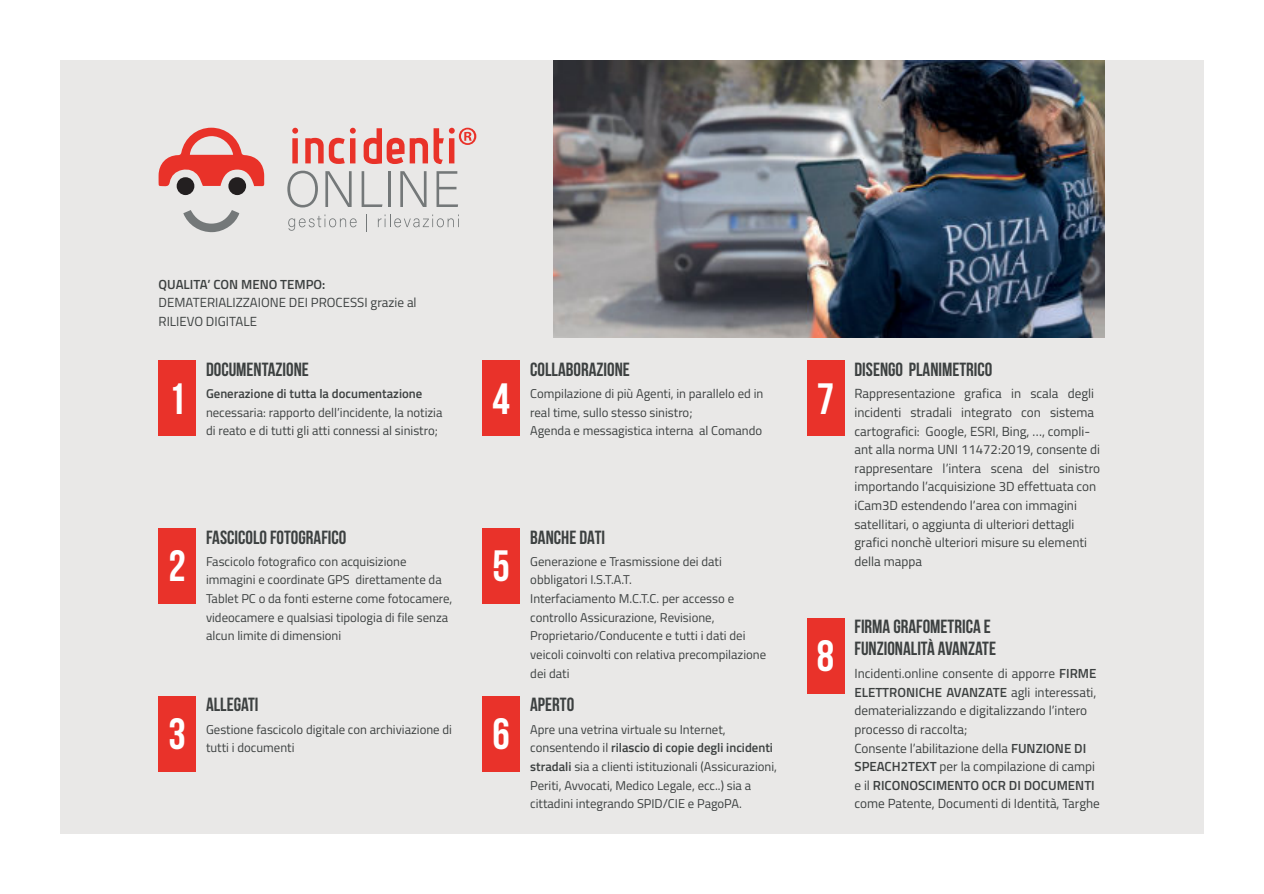
<style>
.page{position:relative;width:1264px;height:894px;background:#fff}
.page>*{position:absolute;margin:0;border:0;box-sizing:border-box;transform-origin:0 0}
.t1{font:700 43.8px "Bebas Neue";color:#fff}
.t2{font:700 19.05px/22px "Bebas Neue";color:#3c4040}
.t3{font:13.2px/18.6px "Titillium Web";color:#3c4040}
.t4{font:600 13.2px "Titillium Web";color:#3c4040}
.t5{font:12.75px/18.6px "Titillium Web";color:#3c4040}
.t6{font:600 12.75px "Titillium Web";color:#3c4040}
.s1{font-weight:600}
</style>
<div class="page">
<div style="left:60px;top:60px;width:1143px;height:773px;background:#e9e8e7"></div>
<div style="left:158px;top:360px;width:37px;height:76px;background:#e9322a"></div>
<div style="left:482px;top:360px;width:37px;height:76px;background:#e9322a"></div>
<div style="left:806px;top:360px;width:37px;height:76px;background:#e9322a"></div>
<div style="left:806px;top:617px;width:37px;height:76px;background:#e9322a"></div>
<div style="left:158px;top:528px;width:37px;height:75px;background:#e9322a"></div>
<div style="left:482px;top:528px;width:37px;height:75px;background:#e9322a"></div>
<div style="left:158px;top:696px;width:37px;height:75px;background:#e9322a"></div>
<div style="left:482px;top:696px;width:37px;height:75px;background:#e9322a"></div>
<img style="left:553px;top:60px;width:550px;height:277px">
<svg style="left:158px;top:128px;width:106px;height:59px"></svg>
<svg style="left:183px;top:210px;width:56px;height:22px"></svg>
<div style="left:177px;top:177px;width:17px;height:18px;background:#231f20;border-radius:50%"></div>
<div style="left:228px;top:177px;width:18px;height:18px;background:#231f20;border-radius:50%"></div>
<svg style="left:292px;top:128px;width:6px;height:35px"></svg>
<svg style="left:305px;top:138px;width:18px;height:25px"></svg>
<svg style="left:329px;top:128px;width:27px;height:36px"></svg>
<svg style="left:287px;top:171px;width:31px;height:36px"></svg>
<svg style="left:325px;top:171px;width:26px;height:36px"></svg>
<svg style="left:361px;top:171px;width:21px;height:36px"></svg>
<hr style="left:387px;top:171px;width:3px;height:36px;background:#747879">
<svg style="left:400px;top:171px;width:26px;height:36px"></svg>
<svg style="left:436px;top:171px;width:22px;height:36px"></svg>
<svg style="left:288px;top:214px;width:68px;height:17px"></svg>
<svg style="left:366px;top:214px;width:1px;height:17px"></svg>
<svg style="left:378px;top:214px;width:81px;height:13px"></svg>
<svg style="left:363px;top:128px;width:113px;height:36px"></svg>
<p class="t4" style="left:158px;top:274px;width:168px">QUALITA’ CON MENO TEMPO:</p>
<p class="t3" style="left:158px;top:293px;width:259px">DEMATERIALIZZAIONE DEI PROCESSI grazie al<br>RILIEVO DIGITALE</p>
<h2 class="t2" style="left:206px;top:360px;width:104px">DOCUMENTAZIONE</h2>
<h2 class="t2" style="left:530px;top:360px;width:101px">COLLABORAZIONE</h2>
<h2 class="t2" style="left:854px;top:360px;width:139px">DISENGO PLANIMETRICO</h2>
<h1 class="t1" style="left:168px;top:381px;width:19px">1</h1>
<h1 class="t1" style="left:492px;top:381px;width:19px">4</h1>
<h1 class="t1" style="left:816px;top:381px;width:19px">7</h1>
<p class="t5" style="left:530px;top:384px;width:234px">Compilazione di più Agenti, in parallelo ed in real time, sullo stesso sinistro;<br>Agenda e messagistica interna al Comando</p>
<p class="t3" style="left:854px;top:384px;width:247px">Rappresentazione grafica in scala degli incidenti stradali integrato con sistema cartografici: Google, ESRI, Bing, …, compli&shy;ant alla norma UNI 11472:2019, consente di rappresentare l’intera scena del sinistro importando l’acquisizione 3D effettuata con iCam3D estendendo l’area con immagini satellitari, o aggiunta di ulteriori dettagli grafici nonchè ulteriori misure su elementi della mappa</p>
<p class="t6" style="left:206px;top:383px;width:218px">Generazione di tutta la documentazione</p>
<p class="t5" style="left:206px;top:402px;width:238px">necessaria: rapporto dell’incidente, la notizia di reato e di tutti gli atti connessi al sinistro;</p>
<h2 class="t2" style="left:206px;top:527px;width:142px">FASCICOLO FOTOGRAFICO</h2>
<h2 class="t2" style="left:530px;top:527px;width:76px">BANCHE DATI</h2>
<h1 class="t1" style="left:168px;top:548px;width:19px">2</h1>
<h1 class="t1" style="left:492px;top:548px;width:19px">5</h1>
<p class="t5" style="left:206px;top:551px;width:248px">Fascicolo fotografico con acquisizione immagini e coordinate GPS direttamente da Tablet PC o da fonti esterne come fotocamere, videocamere e qualsiasi tipologia di file senza alcun limite di dimensioni</p>
<p class="t5" style="left:530px;top:551px;width:237px">Generazione e Trasmissione dei dati obbligatori I.S.T.A.T.<br>Interfaciamento M.C.T.C. per accesso e controllo Assicurazione, Revisione, Proprietario/Conducente e tutti i dati dei veicoli coinvolti con relativa precompilazione dei dati</p>
<h2 class="t2" style="left:854px;top:617px;width:143px">FIRMA GRAFOMETRICA E<br>FUNZIONALITÀ AVANZATE</h2>
<h1 class="t1" style="left:816px;top:638px;width:19px">8</h1>
<p class="t3" style="left:854px;top:663px;width:247px">Incidenti.online consente di apporre <span class="s1">FIRME ELETTRONICHE AVANZATE</span> agli interessati, dematerializzando e digitalizzando l’intero processo di raccolta;<br>Consente l’abilitazione della <span class="s1">FUNZIONE DI SPEACH2TEXT</span> per la compilazione di campi e il <span class="s1">RICONOSCIMENTO OCR DI DOCUMENTI </span>come Patente, Documenti di Identità, Targhe</p>
<h2 class="t2" style="left:206px;top:695px;width:54px">ALLEGATI</h2>
<h2 class="t2" style="left:530px;top:695px;width:46px">APERTO</h2>
<h1 class="t1" style="left:168px;top:716px;width:19px">3</h1>
<h1 class="t1" style="left:492px;top:716px;width:19px">6</h1>
<p class="t5" style="left:206px;top:719px;width:247px">Gestione fascicolo digitale con archiviazione di tutti i documenti</p>
<p class="t5" style="left:530px;top:719px;width:248px">Apre una vetrina virtuale su Internet, consentendo il <span class="s1">rilascio di copie degli incidenti stradali</span> sia a clienti istituzionali (Assicurazioni, Periti, Avvocati, Medico Legale, ecc..) sia a cittadini integrando SPID/CIE e PagoPA.</p>
</div>
